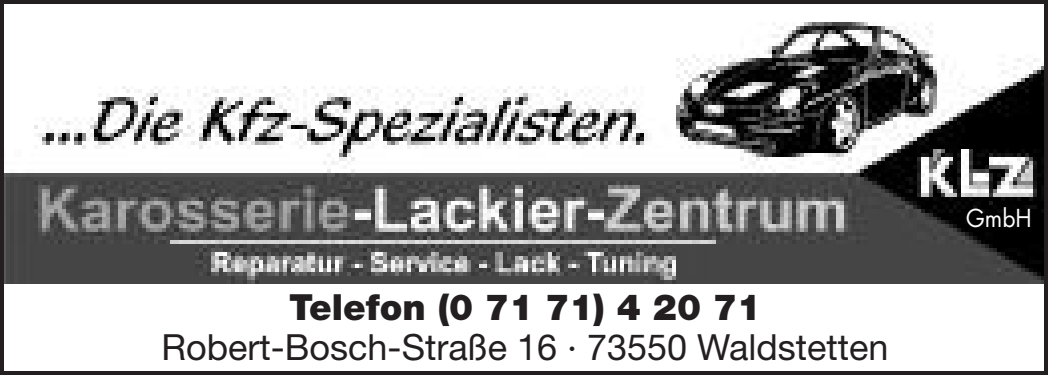
<style>
.page{position:relative;width:1048px;height:375px;background:#fff}
.page>*{position:absolute;margin:0;border:0;box-sizing:border-box;transform-origin:0 0}
.t1{font:36px "Helvetica Neue";color:#231f20}
.t2{font:900 36px "Helvetica Neue";color:#231f20}
.t3{font:24px "Futura";color:#fff;scale:.95 1}
</style>
<div class="page">
<img style="left:5px;top:23px;width:1038px;height:260px">
<div style="left:0;top:0;width:1048px;height:374px;border:4px solid #231f20"></div>
<p class="t2" style="left:289px;top:285px;width:474px">Telefon (0 71 71) 4 20 71</p>
<p class="t1" style="left:162px;top:325px;width:728px">Robert-Bosch-Straße 16 · 73550 Waldstetten</p>
<p class="t3" style="left:966px;top:202px;width:71px">GmbH</p>
</div>
